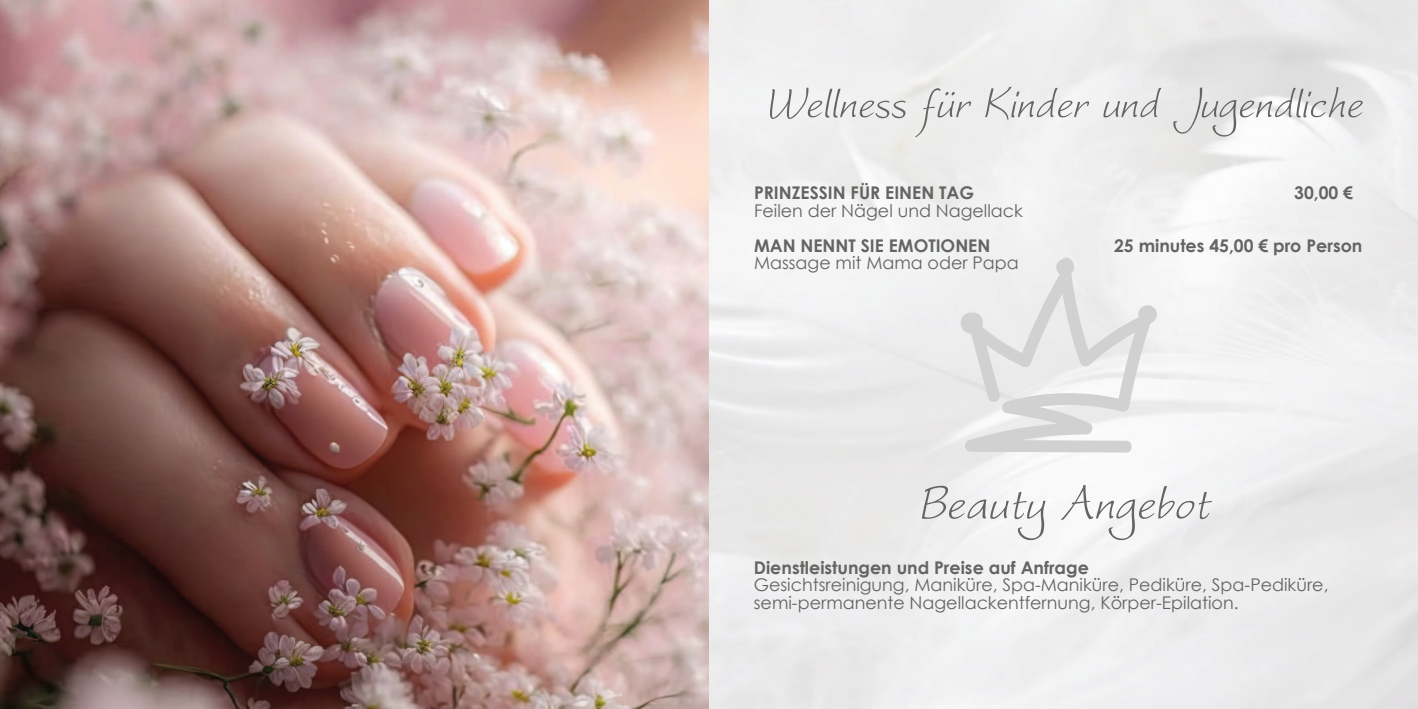
<style>
.page{position:relative;width:1418px;height:709px;background:#fff}
.page>*{position:absolute;margin:0;border:0;box-sizing:border-box;transform-origin:0 0}
.t1{font:italic 62.5px "Worstveld Sling";color:#646463}
.t2{font:italic 56.25px "Worstveld Sling";color:#646463}
.t3{font:17.5px/17.5px "Century Gothic";color:#646463}
.t4{font:700 17.5px "Century Gothic";color:#646463}
</style>
<div class="page">
<img style="left:0;top:0;width:1417px;height:709px">
<svg style="left:959px;top:258px;width:197px;height:194px"></svg>
<h2 class="t2" style="left:764px;top:65px;width:599px">Wellness für Kinder und Jugendliche</h2>
<p class="t4" style="left:754px;top:185px;width:222px">PRINZESSIN FÜR EINEN TAG</p>
<p class="t4" style="left:1294px;top:185px;width:60px">30,00 €</p>
<p class="t3" style="left:754px;top:201px;width:270px">Feilen der Nägel und Nagellack</p>
<p class="t4" style="left:754px;top:238px;width:238px">MAN NENNT SIE EMOTIONEN</p>
<p class="t4" style="left:1114px;top:238px;width:250px">25 minutes 45,00 € pro Person</p>
<p class="t3" style="left:754px;top:254px;width:266px">Massage mit Mama oder Papa</p>
<h1 class="t1" style="left:917px;top:460px;width:294px">Beauty Angebot</h1>
<p class="t4" style="left:753px;top:560px;width:336px">Dienstleistungen und Preise auf Anfrage</p>
<p class="t3" style="left:753px;top:576px;width:576px">Gesichtsreinigung, Maniküre, Spa-Maniküre, Pediküre, Spa-Pediküre, semi-permanente Nagellackentfernung, Körper-Epilation.</p>
</div>
